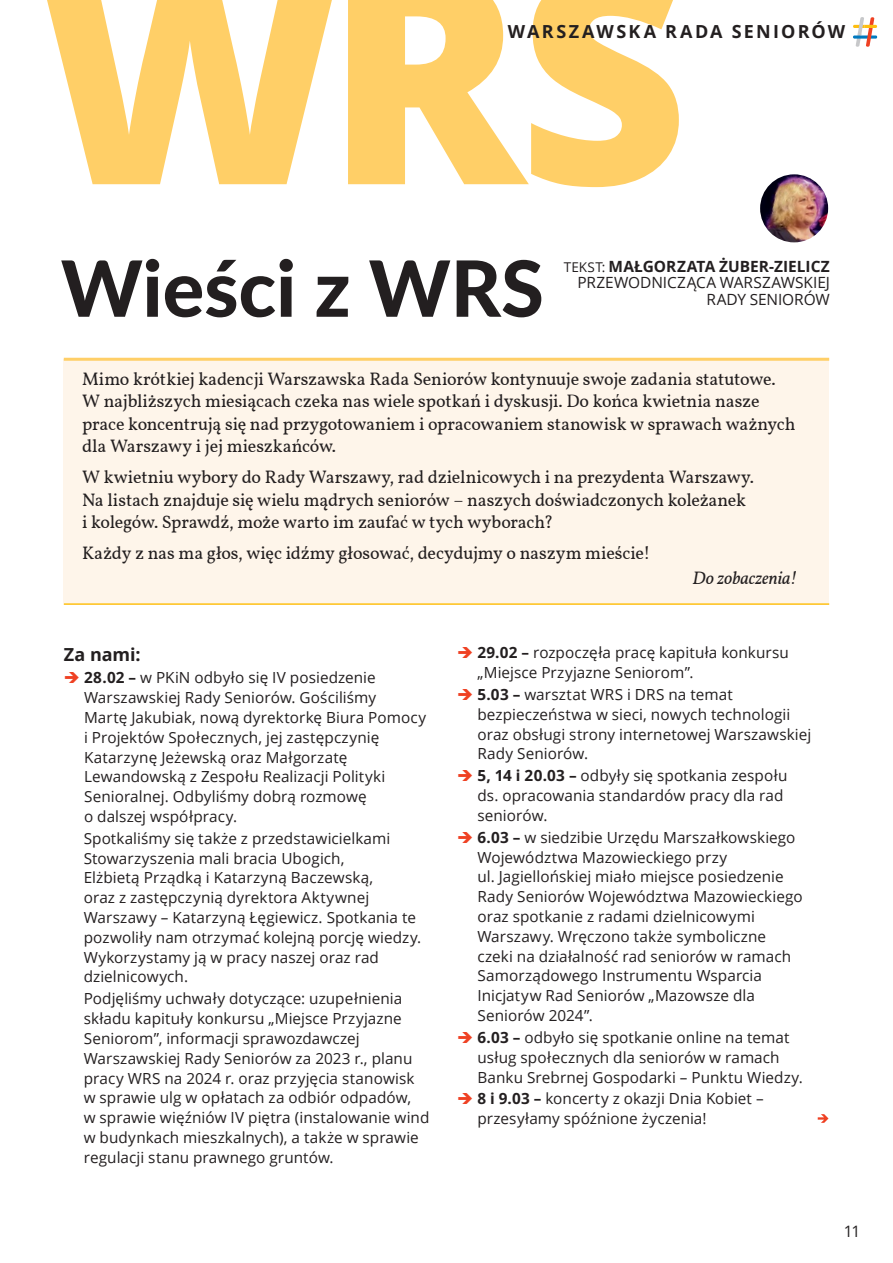
<style>
.page{position:relative;width:893px;height:1263px;background:#fff}
.page>*{position:absolute;margin:0;border:0;box-sizing:border-box;transform-origin:0 0}
.weisci_WRS_tytul{font:800 77.55px "Lato";color:#231f20}
.Body_Sans_10_12_WRS{font:18px/22.5px "Vollkorn";letter-spacing:-.01em;color:#231f20}
.Srodtytul_Sans_Bold_12_12{font:700 18px "Open Sans";letter-spacing:.125em;color:#231f20}
.Body_Sans_10_12_WRS-2{font:italic 18px "Vollkorn";letter-spacing:-.005em;color:#231f20}
.t1{font:15.75px "Open Sans";color:#231f20}
.Body_10_3___14{font:15.45px/16.5px "Open Sans";letter-spacing:-.005em;color:#231f20;text-align:right}
.Body_Sans_10_12_WRS-3{font:15.3px/19.8px "Open Sans";letter-spacing:.005em;color:#231f20}
.s1{font-size:13.5px}
.s2{font-weight:700}
.s3{color:#ef4123}
</style>
<div class="page">
<div style="left:64px;top:360px;width:765px;height:243px;background:#fef5ea"></div>
<hr style="left:64px;top:358px;width:765px;height:3px;background:#ffcf67">
<hr style="left:64px;top:603px;width:765px;height:2px;background:#febe10">
<svg style="left:47px;top:0;width:632px;height:187px;fill:#ffcf67"></svg>
<img style="left:760px;top:174px;width:68px;height:68px;border-radius:34px">
<svg style="left:818px;top:1114px;width:10px;height:9px"></svg>
<svg style="left:853px;top:17px;width:24px;height:30px"></svg>
<p class="Srodtytul_Sans_Bold_12_12" style="left:508px;top:19px;width:339px">WARSZAWSKA RADA SENIORÓW</p>
<h1 class="weisci_WRS_tytul" style="left:61px;top:231px;width:485px">Wieści z WRS</h1>
<p class="Body_10_3___14" style="left:564px;top:258px;width:267px"><span class="s1">TEKST:</span> <span class="s2">MAŁGORZATA ŻUBER-ZIELICZ<br></span>PRZEWODNICZĄCA WARSZAWSKIEJ<br>RADY SENIORÓW</p>
<p class="Body_Sans_10_12_WRS" style="left:82px;top:366px;width:715px">Mimo krótkiej kadencji Warszawska Rada Seniorów kontynuuje swoje zadania statutowe.<br>W najbliższych miesiącach czeka nas wiele spotkań i dyskusji. Do końca kwietnia nasze prace koncentrują się nad przygotowaniem i opracowaniem stanowisk w sprawach ważnych dla Warszawy i jej mieszkańców.</p>
<p class="Body_Sans_10_12_WRS" style="left:82px;top:465px;width:673px">W kwietniu wybory do Rady Warszawy, rad dzielnicowych i na prezydenta Warszawy.<br>Na listach znajduje się wielu mądrych seniorów – naszych doświadczonych koleżanek i kolegów. Sprawdź, może warto im zaufać w tych wyborach?</p>
<p class="Body_Sans_10_12_WRS" style="left:82px;top:541px;width:570px">Każdy z nas ma głos, więc idźmy głosować, decydujmy o naszym mieście!</p>
<p class="Body_Sans_10_12_WRS-2" style="left:692px;top:564px;width:106px">Do zobaczenia!</p>
<h2 class="Srodtytul_Sans_Bold_12_12" style="left:64px;top:642px;width:78px">Za nami:</h2>
<p class="Body_Sans_10_12_WRS-3" style="left:84px;top:667px;width:343px;text-indent:-20px"><span class="s3">➔</span> <span class="s2">28.02 –</span> w PKiN odbyło się IV posiedzenie Warszawskiej Rady Seniorów. Gościliśmy<br>Martę Jakubiak, nową dyrektorkę Biura Pomocy i Projektów Społecznych, jej zastępczynię Katarzynę Jeżewską oraz Małgorzatę Lewandowską z Zespołu Realizacji Polityki Senioralnej. Odbyliśmy dobrą rozmowę<br>o dalszej współpracy.</p>
<p class="Body_Sans_10_12_WRS-3" style="left:84px;top:828px;width:339px">Spotkaliśmy się także z przedstawicielkami Stowarzyszenia mali bracia Ubogich,<br>Elżbietą Prządką i Katarzyną Baczewską,<br>oraz z zastępczynią dyrektora Aktywnej Warszawy – Katarzyną Łęgiewicz. Spotkania te pozwoliły nam otrzymać kolejną porcję wiedzy.<br>Wykorzystamy ją w pracy naszej oraz rad dzielnicowych.</p>
<p class="Body_Sans_10_12_WRS-3" style="left:84px;top:988px;width:347px">Podjęliśmy uchwały dotyczące: uzupełnienia składu kapituły konkursu „Miejsce Przyjazne Seniorom”, informacji sprawozdawczej Warszawskiej Rady Seniorów za 2023 r., planu pracy WRS na 2024 r. oraz przyjęcia stanowisk w sprawie ulg w opłatach za odbiór odpadów,<br>w sprawie więźniów IV piętra (instalowanie wind w budynkach mieszkalnych), a także w sprawie regulacji stanu prawnego gruntów.</p>
<p class="Body_Sans_10_12_WRS-3" style="left:477px;top:642px;width:313px;text-indent:-20px"><span class="s3">➔</span> <span class="s2">29.02 –</span> rozpoczęła pracę kapituła konkursu „Miejsce Przyjazne Seniorom”.</p>
<p class="Body_Sans_10_12_WRS-3" style="left:477px;top:684px;width:335px;text-indent:-20px"><span class="s3">➔</span> <span class="s2">5.03 –</span> warsztat WRS i DRS na temat bezpieczeństwa w sieci, nowych technologii oraz obsługi strony internetowej Warszawskiej Rady Seniorów.</p>
<p class="Body_Sans_10_12_WRS-3" style="left:477px;top:765px;width:312px;text-indent:-20px"><span class="s3">➔</span> <span class="s2">5, 14 i 20.03 –</span> odbyły się spotkania zespołu ds. opracowania standardów pracy dla rad seniorów.</p>
<p class="Body_Sans_10_12_WRS-3" style="left:477px;top:827px;width:327px;text-indent:-20px"><span class="s3">➔</span> <span class="s2">6.03 –</span> w siedzibie Urzędu Marszałkowskiego Województwa Mazowieckiego przy<br>ul. Jagiellońskiej miało miejsce posiedzenie Rady Seniorów Województwa Mazowieckiego oraz spotkanie z radami dzielnicowymi Warszawy. Wręczono także symboliczne czeki na działalność rad seniorów w ramach Samorządowego Instrumentu Wsparcia Inicjatyw Rad Seniorów „Mazowsze dla Seniorów 2024”.</p>
<p class="Body_Sans_10_12_WRS-3" style="left:477px;top:1027px;width:327px;text-indent:-20px"><span class="s3">➔</span> <span class="s2">6.03 –</span> odbyło się spotkanie online na temat usług społecznych dla seniorów w ramach<br>Banku Srebrnej Gospodarki – Punktu Wiedzy.</p>
<p class="Body_Sans_10_12_WRS-3" style="left:477px;top:1089px;width:288px;text-indent:-20px"><span class="s3">➔</span> <span class="s2">8 i 9.03 –</span> koncerty z okazji Dnia Kobiet – przesyłamy spóźnione życzenia!</p>
<p class="t1" style="left:844px;top:1221px;width:18px">11</p>
</div>
